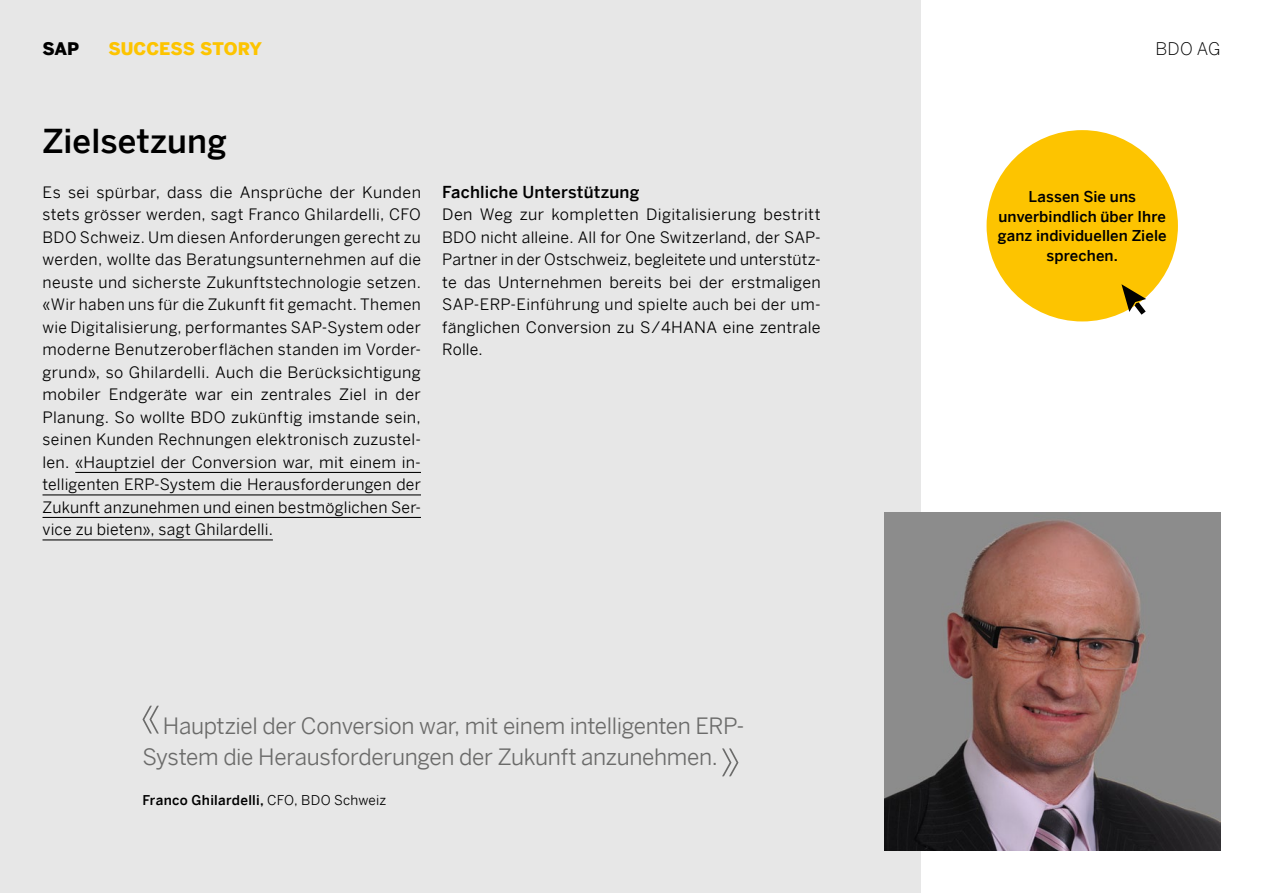
<style>
.page{position:relative;width:1263px;height:893px;background:#fff}
.page>*{position:absolute;margin:0;border:0;box-sizing:border-box;transform-origin:0 0}
.t1{font:500 33px "Benton Sans";letter-spacing:.005em;color:#000}
.t2{font:22.5px/31.5px "Benton Sans";letter-spacing:-.015em;color:#6b6b6a}
.t3{font:900 17.4px "Benton Sans";color:#fdc400}
.t4{font:300 17.4px "Benton Sans";color:#000}
.t5{font:900 17.4px "Benton Sans";color:#000}
.t6{font:500 16.5px "Benton Sans";letter-spacing:.01em;color:#000}
.t7{font:15.75px/22.5px "Benton Sans";letter-spacing:.01em;color:#000;text-align:justify}
.t8{font:500 15px/19.5px "Benton Sans";letter-spacing:.005em;color:#000;text-align:center}
.t9{font:500 13.5px "Benton Sans";letter-spacing:.02em;color:#000}
.s1{font-weight:400}
</style>
<div class="page">
<div style="left:0;top:0;width:921px;height:893px;background:#e7e7e7"></div>
<img style="left:884px;top:513px;width:336px;height:337px">
<svg style="left:142px;top:706px;width:17px;height:28px"></svg>
<svg style="left:722px;top:748px;width:16px;height:28px"></svg>
<hr style="left:75px;top:472px;width:346px;height:1px;background:#000">
<hr style="left:43px;top:494px;width:378px;height:1px;background:#000">
<hr style="left:43px;top:517px;width:378px;height:1px;background:#000">
<hr style="left:43px;top:539px;width:230px;height:1px;background:#000">
<div style="left:986px;top:130px;width:192px;height:191px;background:#fdc400;border-radius:50%"></div>
<svg style="left:1121px;top:284px;width:25px;height:31px"></svg>
<p class="t5" style="left:43px;top:34px;width:38px">SAP</p>
<p class="t3" style="left:108px;top:34px;width:155px">SUCCESS STORY</p>
<p class="t4" style="left:1155px;top:34px;width:66px">BDO AG</p>
<h1 class="t1" style="left:43px;top:112px;width:186px">Zielsetzung</h1>
<p class="t7" style="left:43px;top:179px;width:380px">Es sei spürbar, dass die Ansprüche der Kunden stets grösser werden, sagt Franco Ghilardelli, CFO BDO Schweiz. Um diesen Anforderungen gerecht zu werden, wollte das Beratungsunternehmen auf die neuste und sicherste Zukunftstechnologie setzen. «Wir haben uns für die Zukunft fit gemacht. Themen wie Digitalisierung, performantes SAP-System oder moderne Benutzeroberflächen standen im Vorder&shy;grund», so Ghilardelli. Auch die Berücksichtigung mobiler Endgeräte war ein zentrales Ziel in der Planung. So wollte BDO zukünftig imstande sein, seinen Kunden Rechnungen elektronisch zuzustel&shy;len. «Hauptziel der Conversion war, mit einem in&shy;telligenten ERP-System die Herausforderungen der Zukunft anzunehmen und einen bestmöglichen Ser&shy;vice zu bieten», sagt Ghilardelli.</p>
<p class="t6" style="left:442px;top:178px;width:199px">Fachliche Unterstützung</p>
<p class="t7" style="left:442px;top:201px;width:380px">Den Weg zur kompletten Digitalisierung bestritt BDO nicht alleine. All for One Switzerland, der SAP-Partner in der Ostschweiz, begleitete und unterstütz&shy;te das Unternehmen bereits bei der erstmaligen SAP-ERP-Einführung und spielte auch bei der um&shy;fänglichen Conversion zu S/4HANA eine zentrale Rolle.</p>
<h2 class="t2" style="left:142px;top:707px;width:604px;text-indent:20px">Hauptziel der Conversion war, mit einem intelligenten ERP-<br>System die Herausforderungen der Zukunft anzunehmen.</h2>
<p class="t9" style="left:142px;top:789px;width:245px">Franco Ghilardelli, <span class="s1">CFO, BDO Schweiz</span></p>
<p class="t8" style="left:998px;top:185px;width:170px">Lassen Sie uns unverbindlich über Ihre ganz individuellen Ziele sprechen.</p>
</div>
